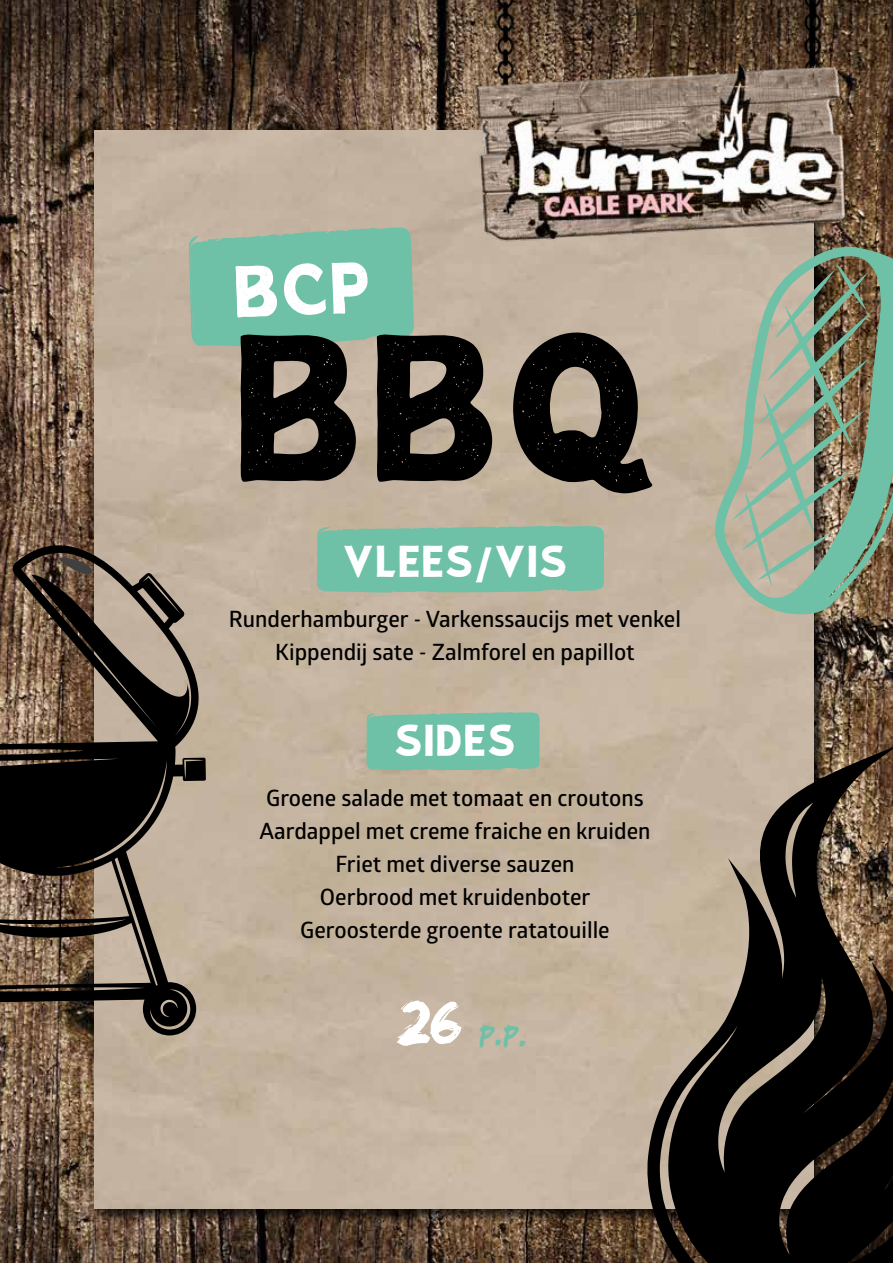
<style>
.page{position:relative;width:893px;height:1263px;background:#fff}
.page>*{position:absolute;margin:0;border:0;box-sizing:border-box;transform-origin:0 0}
.t1{font:210px "Barlet Stamped";color:#000}
.t2{font:45px "Barlet Stamped";color:#fff}
.t3{font:30px "Edo SZ";color:#6ec0a7}
.t4{font:600 22.5px/33px "Glober Demo";color:#000;text-align:center}
.s1{font-size:64.5px;color:#fff}
</style>
<div class="page">
<img style="left:0;top:0;width:642px;height:1263px">
<img style="left:94px;top:131px;width:548px;height:1078px">
<img style="left:409px;top:0;width:484px;height:762px">
<svg style="left:317px;top:525px;width:287px;height:68px;background:#73bfa6"></svg>
<svg style="left:366px;top:712px;width:174px;height:59px;background:#73bfa6"></svg>
<svg style="left:0;top:545px;width:206px;height:494px;background:#695b4e"></svg>
<svg style="left:44px;top:553px;width:53px;height:25px"></svg>
<svg style="left:642px;top:745px;width:251px;height:518px;background:#52493f"></svg>
<svg style="left:714px;top:246px;width:179px;height:372px;background:#95a18a"></svg>
<svg style="left:189px;top:227px;width:225px;height:120px;background:#77bea6"></svg>
<h1 class="t1" style="left:230px;top:261px;width:434px">BBQ</h1>
<h2 class="t2" style="left:342px;top:530px;width:227px">VLEES/VIS</h2>
<p class="t4" style="left:229px;top:603px;width:454px">Runderhamburger - Varkenssaucijs met venkel<br>Kippendij sate - Zalmforel en papillot</p>
<h2 class="t2" style="left:394px;top:709px;width:124px">SIDES</h2>
<p class="t4" style="left:259px;top:782px;width:393px">Groene salade met tomaat en croutons<br>Aardappel met creme fraiche en kruiden<br>Friet met diverse sauzen<br>Oerbrood met kruidenboter<br>Geroosterde groente ratatouille</p>
<h3 class="t3" style="left:399px;top:1014px;width:131px;rotate:2deg"><span class="s1">26</span> p.p.</h3>
</div>
